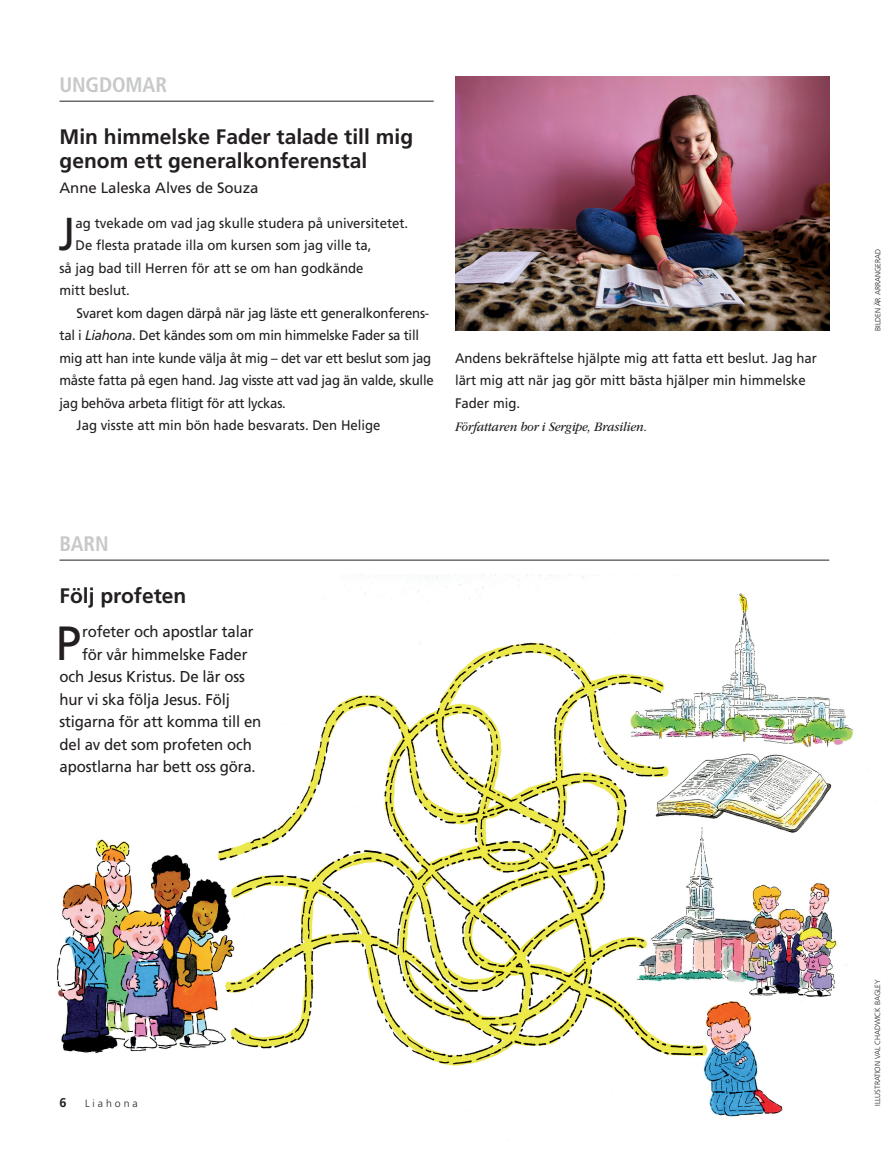
<style>
.page{position:relative;width:893px;height:1161px;background:#fff}
.page>*{position:absolute;margin:0;border:0;box-sizing:border-box;transform-origin:0 0}
.SUBARTchild_para_fir{font:48px "Frutigerlds Lat";color:#231f20;scale:.95 1}
.SUBARTyouth_para_fir{font:46.05px "Frutigerlds Lat";color:#231f20;scale:.95 1}
.SUBARTchildandyouth{font:700 21px/24px "Frutigerlds Lat";color:#231f20}
.section_title_fpm{font:700 condensed 21px "Frutigerlds Lat";letter-spacing:-.005em;color:#c7c8ca}
.SUBARTchild_para_fir-2{font:15.75px "Frutigerlds Lat";letter-spacing:-.01em;color:#231f20;scale:.95 1}
.SUBART-BY1_para_firs{font:15px "Frutigerlds Lat";letter-spacing:-.005em;color:#231f20}
.SUBARTyouth_para{font:13.8px/22.5px "Frutigerlds Lat";letter-spacing:-.02em;color:#231f20;scale:.95 1}
.SUBARTyouth_para-2{font:13.8px/22.5px "Frutigerlds Lat";color:#231f20;scale:.95 1}
.SUBARTyouth_para_fir-2{font:13.8px "Frutigerlds Lat";color:#231f20;scale:.95 1}
.Bio_para{font:italic 13.5px "Garamondlds Lat";letter-spacing:-.01em;color:#231f20;scale:.92 1}
.Folio_L{font:700 12.75px "Frutigerlds Lat";color:#231f20}
.Folio_L-2{font:300 10.5px "Frutigerlds Lat";letter-spacing:.28em;color:#231f20}
.FIGimg-CRDT_para{font:300 7.5px "Frutigerlds Lat";letter-spacing:-.01em;color:#231f20}
.s1{font-style:italic}
</style>
<div class="page">
<img style="left:455px;top:77px;width:374px;height:254px">
<img style="left:57px;top:574px;width:797px;height:574px">
<hr style="left:60px;top:101px;width:374px;height:1px;background:#231f20">
<hr style="left:60px;top:560px;width:769px;height:1px;background:#231f20">
<p class="section_title_fpm" style="left:60px;top:69px;width:109px">UNGDOMAR</p>
<p class="SUBARTchildandyouth" style="left:60px;top:124px;width:355px">Min himmelske Fader talade till mig genom ett generalkonferenstal</p>
<p class="SUBART-BY1_para_firs" style="left:60px;top:177px;width:200px">Anne Laleska Alves de Souza</p>
<p class="SUBARTyouth_para_fir" style="left:59px;top:200px;width:19px">J</p>
<p class="SUBARTyouth_para_fir-2" style="left:76px;top:213px;width:352px">ag tvekade om vad jag skulle studera på universitetet.</p>
<p class="SUBARTyouth_para_fir-2" style="left:76px;top:235px;width:313px">De flesta pratade illa om kursen som jag ville ta,</p>
<p class="SUBARTyouth_para_fir-2" style="left:60px;top:258px;width:321px">så jag bad till Herren för att se om han godkände</p>
<p class="SUBARTyouth_para_fir-2" style="left:60px;top:280px;width:76px">mitt beslut.</p>
<p class="SUBARTyouth_para" style="left:60px;top:302px;width:395px;text-indent:17px">Svaret kom dagen därpå när jag läste ett generalkonferens&shy;tal i <span class="s1">Liahona</span>. Det kändes som om min himmelske Fader sa till mig att han inte kunde välja åt mig – det var ett beslut som jag måste fatta på egen hand. Jag visste att vad jag än valde, skulle jag behöva arbeta flitigt för att lyckas.</p>
<p class="SUBARTyouth_para-2" style="left:77px;top:414px;width:321px">Jag visste att min bön hade besvarats. Den Helige</p>
<p class="SUBARTyouth_para-2" style="left:455px;top:347px;width:382px">Andens bekräftelse hjälpte mig att fatta ett beslut. Jag har lärt mig att när jag gör mitt bästa hjälper min himmelske<br>Fader mig.</p>
<p class="Bio_para" style="left:455px;top:417px;width:210px">Författaren bor i Sergipe, Brasilien.</p>
<p class="section_title_fpm" style="left:60px;top:528px;width:51px">BARN</p>
<p class="SUBARTchildandyouth" style="left:60px;top:583px;width:128px">Följ profeten</p>
<p class="SUBARTchild_para_fir" style="left:56px;top:607px;width:28px">P</p>
<p class="SUBARTchild_para_fir-2" style="left:82px;top:620px;width:182px">rofeter och apostlar talar</p>
<p class="SUBARTchild_para_fir-2" style="left:82px;top:642px;width:176px">för vår himmelske Fader</p>
<p class="SUBARTchild_para_fir-2" style="left:60px;top:665px;width:197px">och Jesus Kristus. De lär oss</p>
<p class="SUBARTchild_para_fir-2" style="left:60px;top:687px;width:181px">hur vi ska följa Jesus. Följ</p>
<p class="SUBARTchild_para_fir-2" style="left:60px;top:710px;width:214px">stigarna för att komma till en</p>
<p class="SUBARTchild_para_fir-2" style="left:60px;top:732px;width:204px">del av det som profeten och</p>
<p class="SUBARTchild_para_fir-2" style="left:60px;top:755px;width:208px">apostlarna har bett oss göra.</p>
<p class="FIGimg-CRDT_para" style="left:872px;top:331px;width:83px;rotate:-90deg">BILDEN ÄR ARRANGERAD</p>
<p class="Folio_L" style="left:60px;top:1092px;width:9px">6</p>
<p class="Folio_L-2" style="left:85px;top:1095px;width:54px">Liahona</p>
<p class="FIGimg-CRDT_para" style="left:872px;top:1106px;width:128px;rotate:-90deg">ILLUSTRATION VAL CHADWICK BAGLEY</p>
</div>
